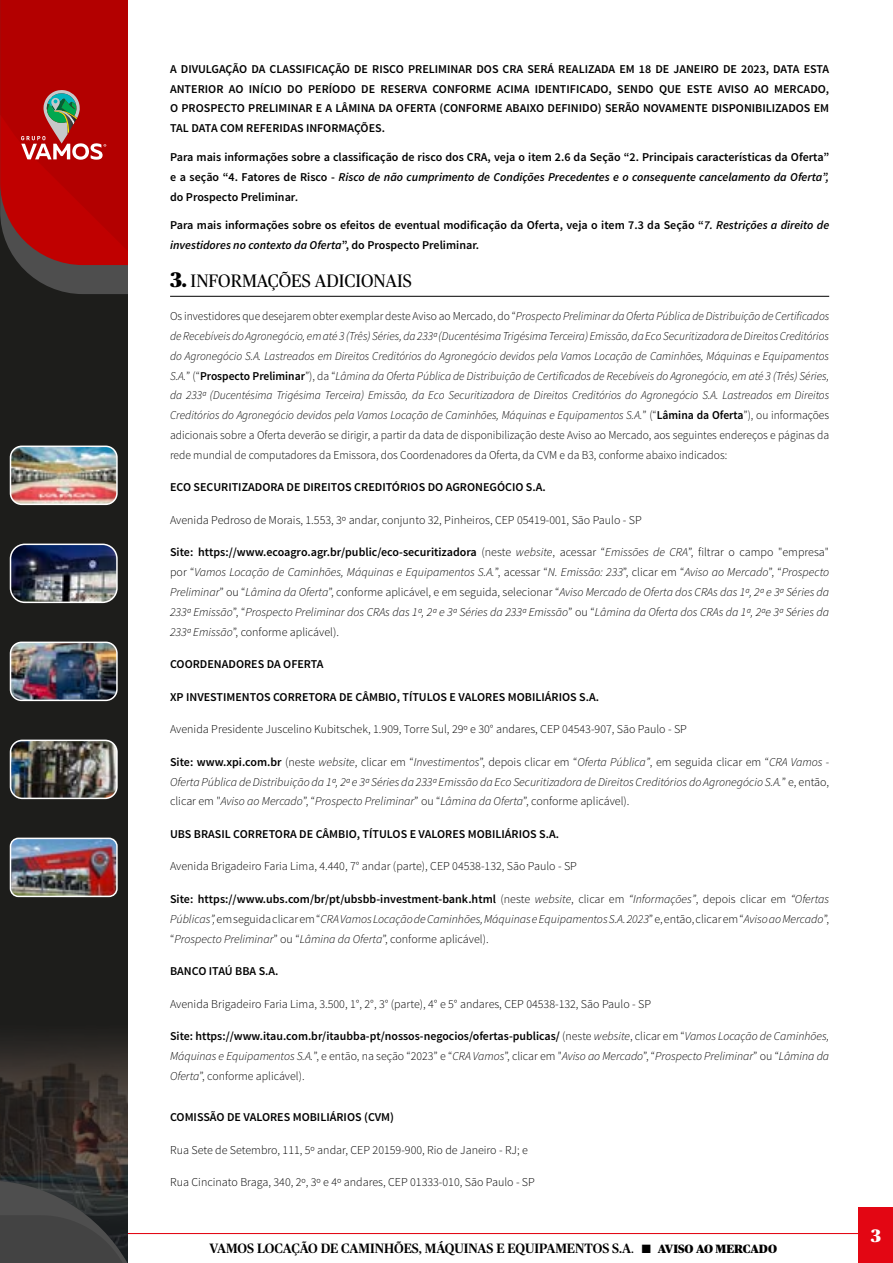
<style>
.page{position:relative;width:893px;height:1263px;background:#fff}
.page>*{position:absolute;margin:0;border:0;box-sizing:border-box;transform-origin:0 0}
.t1{font:18px "Publico";color:#000}
.t2{font:900 18px "Publico";color:#fff}
.t3{font:500 13.5px "Publico";color:#000}
.t4{font:italic 300 12px/19.8px "Source Sans Pro";color:#000;text-align:justify}
.t5{font:italic 300 12px/19.8px "Source Sans Pro";color:#000;text-align:justify;scale:.96 1}
.t6{font:600 12px/19.8px "Source Sans Pro";color:#000;text-align:justify}
.t7{font:300 12px "Source Sans Pro";color:#000}
.s1{font-style:italic}
.s2{font-weight:900;font-size:21px}
.s3{font-style:normal}
.s4{font-weight:600;font-style:normal}
.s5{font-weight:400}
.s6{font-weight:300;font-size:12px}
.s7{font-weight:900;font-size:12px}
</style>
<div class="page">
<hr style="left:40px;top:1233px;width:819px;height:1px;background:#e30613">
<div style="left:859px;top:1208px;width:34px;height:55px;background:#e30613"></div>
<div style="left:0;top:0;width:127px;height:1263px;background:#1d1d1b"></div>
<img style="left:0;top:1041px;width:127px;height:139px">
<svg style="left:0;top:0;width:127px;height:294px"></svg>
<svg style="left:0;top:1180px;width:127px;height:83px"></svg>
<img style="left:11px;top:740px;width:105px;height:58px">
<div style="left:10px;top:740px;width:108px;height:59px;border:1px solid #fff;border-radius:12px"></div>
<img style="left:11px;top:838px;width:105px;height:57px">
<div style="left:10px;top:838px;width:108px;height:59px;border:1px solid #fff;border-radius:8px"></div>
<img style="left:11px;top:544px;width:105px;height:58px">
<div style="left:10px;top:544px;width:108px;height:59px;border:1px solid #fff;border-radius:14px"></div>
<img style="left:11px;top:642px;width:106px;height:58px">
<div style="left:10px;top:642px;width:108px;height:59px;border:1px solid #fff;border-radius:11px"></div>
<img style="left:11px;top:446px;width:106px;height:58px">
<div style="left:10px;top:446px;width:108px;height:59px;border:1px solid #fff;border-radius:11px"></div>
<hr style="left:170px;top:296px;width:659px;height:1px;background:#000">
<p class="t6" style="left:170px;top:59px;width:661px">A DIVULGAÇÃO DA CLASSIFICAÇÃO DE RISCO PRELIMINAR DOS CRA SERÁ REALIZADA EM 18 DE JANEIRO DE 2023, DATA ESTA ANTERIOR AO INÍCIO DO PERÍODO DE RESERVA CONFORME ACIMA IDENTIFICADO, SENDO QUE ESTE AVISO AO MERCADO, O PROSPECTO PRELIMINAR E A LÂMINA DA OFERTA (CONFORME ABAIXO DEFINIDO) SERÃO NOVAMENTE DISPONIBILIZADOS EM TAL DATA COM REFERIDAS INFORMAÇÕES.</p>
<p class="t6" style="left:170px;top:147px;width:661px">Para mais informações sobre a classificação de risco dos CRA, veja o item 2.6 da Seção “2. Principais características da Oferta” e a seção “4. Fatores de Risco - <span class="s1">Risco de não cumprimento de Condições Precedentes e o consequente cancelamento da Oferta”, </span>do Prospecto Preliminar<span class="s1">.</span></p>
<p class="t6" style="left:170px;top:216px;width:661px">Para mais informações sobre os efeitos de eventual modificação da Oferta, veja o item 7.3 da Seção “<span class="s1">7. Restrições a direito de investidores no contexto da Oferta</span>”, do Prospecto Preliminar.</p>
<h1 class="t1" style="left:170px;top:271px;width:243px"><span class="s2">3.</span> INFORMAÇÕES ADICIONAIS</h1>
<p class="t5" style="left:170px;top:306px;width:688px"><span class="s3">Os investidores que desejarem obter exemplar deste Aviso ao Mercado, do “</span>Prospecto Preliminar da Oferta Pública de Distribuição de Certificados de Recebíveis do Agronegócio, em até 3 (Três) Séries, da 233ª (Ducentésima Trigésima Terceira) Emissão, da Eco Securitizadora de Direitos Creditórios do Agronegócio S.A. Lastreados em Direitos Creditórios do Agronegócio devidos pela Vamos Locação de Caminhões, Máquinas e Equipamentos S.A.<span class="s3">” (“</span><span class="s4">Prospecto Preliminar</span><span class="s3">”), da “</span>Lâmina da Oferta Pública de Distribuição de Certificados de Recebíveis do Agronegócio, em até 3 (Três) Séries, da 233ª (Ducentésima Trigésima Terceira) Emissão, da Eco Securitizadora de Direitos Creditórios do Agronegócio S.A. Lastreados em Direitos Creditórios do Agronegócio devidos pela Vamos Locação de Caminhões, Máquinas e Equipamentos S.A.<span class="s3">” (“</span><span class="s4">Lâmina da Oferta</span><span class="s3">”), ou informações adicionais sobre a Oferta deverão se dirigir, a partir da data de disponibilização deste Aviso ao Mercado, aos seguintes endereços e páginas da rede mundial de computadores da Emissora, dos Coordenadores da Oferta, da CVM e da B3, conforme abaixo indicados:</span></p>
<p class="t6" style="left:170px;top:478px;width:377px">ECO SECURITIZADORA DE DIREITOS CREDITÓRIOS DO AGRONEGÓCIO S.A.</p>
<p class="t7" style="left:170px;top:513px;width:473px">Avenida Pedroso de Morais, 1.553, 3º andar, conjunto 32, Pinheiros, CEP 05419-001, São Paulo - SP</p>
<p class="t4" style="left:170px;top:542px;width:661px"><span class="s4">Site: https://www.ecoagro.agr.br/public/eco-securitizadora</span> <span class="s3">(neste</span> website<span class="s3">, acessar “</span>Emissões de CRA<span class="s3">”, filtrar o campo "empresa" por “</span>Vamos Locação de Caminhões, Máquinas e Equipamentos S.A.<span class="s3">”, acessar “</span>N. Emissão: 233<span class="s3">”, clicar em “</span>Aviso ao Mercado<span class="s3">”, “</span>Prospecto Preliminar<span class="s3">” ou “</span>Lâmina da Oferta<span class="s3">”, conforme aplicável, e em seguida, selecionar “</span>Aviso Mercado de Oferta dos CRAs das 1ª, 2ª e 3ª Séries da 233ª Emissão<span class="s3">”, “</span>Prospecto Preliminar dos CRAs das 1ª, 2ª e 3ª Séries da 233ª Emissão<span class="s3">” ou “</span>Lâmina da Oferta dos CRAs da 1ª, 2ªe 3ª Séries da 233ª Emissão<span class="s3">”, conforme aplicável).</span></p>
<p class="t6" style="left:170px;top:654px;width:155px">COORDENADORES DA OFERTA</p>
<p class="t6" style="left:170px;top:687px;width:430px">XP INVESTIMENTOS CORRETORA DE CÂMBIO, TÍTULOS E VALORES MOBILIÁRIOS S.A.</p>
<p class="t7" style="left:170px;top:722px;width:518px">Avenida Presidente Juscelino Kubitschek, 1.909, Torre Sul, 29º e 30° andares, CEP 04543-907, São Paulo - SP</p>
<p class="t4" style="left:170px;top:752px;width:661px"><span class="s4">Site: www.xpi.com.br</span> <span class="s3">(neste</span> website<span class="s3">, clicar em “</span>Investimentos<span class="s3">”, depois clicar em “</span>Oferta Pública”<span class="s3">, em seguida clicar em “</span>CRA Vamos - Oferta Pública de Distribuição da 1ª, 2ª e 3ª Séries da 233ª Emissão da Eco Securitizadora de Direitos Creditórios do Agronegócio S.A.<span class="s3">” e, então, clicar em "</span>Aviso ao Mercado<span class="s3">”, “</span>Prospecto Preliminar<span class="s3">” ou “</span>Lâmina da Oferta<span class="s3">”, conforme aplicável).</span></p>
<p class="t6" style="left:170px;top:824px;width:391px">UBS BRASIL CORRETORA DE CÂMBIO, TÍTULOS E VALORES MOBILIÁRIOS S.A.</p>
<p class="t7" style="left:170px;top:859px;width:408px">Avenida Brigadeiro Faria Lima, 4.440, 7° andar (parte), CEP 04538-132, São Paulo - SP</p>
<p class="t4" style="left:170px;top:889px;width:661px"><span class="s4">Site: https://www.ubs.com/br/pt/ubsbb-investment-bank.html</span> <span class="s3">(neste</span> website<span class="s3">, clicar em</span> “Informações”<span class="s3">, depois clicar em</span> “Ofertas Públicas”, <span class="s3">em seguida clicar em “</span>CRAVamos Locação de Caminhões, Máquinas e Equipamentos S.A.2023<span class="s3">” e, então, clicar em “</span>Aviso ao Mercado<span class="s3">”, “</span>Prospecto Preliminar<span class="s3">” ou “</span>Lâmina da Oferta<span class="s3">”, conforme aplicável).</span></p>
<p class="t6" style="left:170px;top:961px;width:110px">BANCO ITAÚ BBA S.A.</p>
<p class="t7" style="left:170px;top:996px;width:482px">Avenida Brigadeiro Faria Lima, 3.500, 1°, 2°, 3° (parte), 4° e 5° andares, CEP 04538-132, São Paulo - SP</p>
<p class="t4" style="left:170px;top:1026px;width:661px"><span class="s4">Site: https://www.itau.com.br/itaubba-pt/nossos-negocios/ofertas-publicas/</span> <span class="s3">(neste</span> website<span class="s3">, clicar em “</span>Vamos Locação de Caminhões, Máquinas e Equipamentos S.A.<span class="s3">”, e então, na seção “2023” e “</span>CRA Vamos<span class="s3">”, clicar em "</span>Aviso ao Mercado<span class="s3">”, “</span>Prospecto Preliminar<span class="s3">” ou “</span>Lâmina da Oferta<span class="s3">”, conforme aplicável).</span></p>
<p class="t6" style="left:170px;top:1108px;width:226px">COMISSÃO DE VALORES MOBILIÁRIOS (CVM)</p>
<p class="t7" style="left:170px;top:1142px;width:359px">Rua Sete de Setembro, 111, 5º andar, CEP 20159-900, Rio de Janeiro - RJ; e</p>
<p class="t7" style="left:170px;top:1175px;width:366px">Rua Cincinato Braga, 340, 2º, 3º e 4º andares, CEP 01333-010, São Paulo - SP</p>
<p class="t3" style="left:209px;top:1241px;width:569px">VAMOS LOCAÇÃO DE CAMINHÕES, MÁQUINAS E EQUIPAMENTOS S.A<span class="s5">.</span> <span class="s6">■</span> <span class="s7">AVISO AO MERCADO</span></p>
<h1 class="t2" style="left:871px;top:1225px;width:12px">3</h1>
</div>
